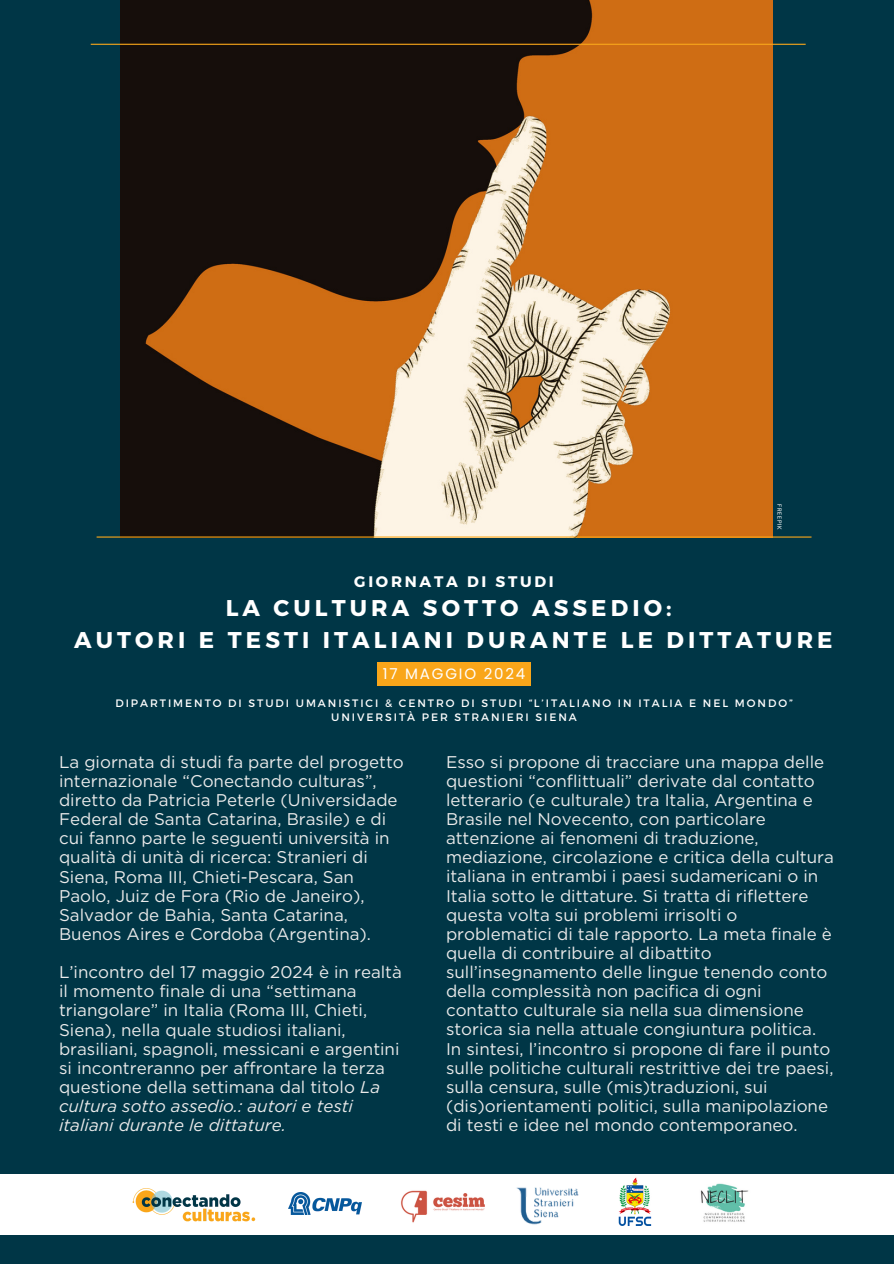
<style>
.page{position:relative;width:894px;height:1264px;background:#fff}
.page>*{position:absolute;margin:0;border:0;box-sizing:border-box;transform-origin:0 0}
.t1{font:700 22.8px/31.5px "Montserrat";letter-spacing:.18em;color:#fff;text-align:center}
.t2{font:16.95px/19.2px "Gotham";color:#eaeaea}
.t3{font:700 15.3px "Montserrat";letter-spacing:.18em;color:#fff}
.t4{font:15px "Poppins";letter-spacing:.12em;color:#fff}
.t5{font:10.8px/14.4px "Montserrat";letter-spacing:.18em;color:#fff;text-align:center}
.t6{font:6px "Poppins";letter-spacing:.12em;color:#fff}
.s1{font-style:italic}
</style>
<div class="page">
<div style="left:0;top:0;width:893px;height:1263px;background:#003646"></div>
<img style="left:121px;top:0;width:651px;height:536px">
<hr style="left:91px;top:44px;width:714px;height:1px;background:#f9a61a">
<hr style="left:97px;top:536px;width:714px;height:1px;background:#f9a61a">
<div style="left:377px;top:662px;width:153px;height:24px;background:#f9a61a"></div>
<div style="left:0;top:1174px;width:893px;height:60px;background:#fff"></div>
<img style="left:694px;top:1174px;width:58px;height:58px;border-radius:50%">
<img style="left:401px;top:1190px;width:84px;height:33px">
<img style="left:504px;top:1187px;width:85px;height:48px">
<img style="left:288px;top:1192px;width:73px;height:22px">
<img style="left:132px;top:1188px;width:124px;height:34px">
<img style="left:618px;top:1177px;width:34px;height:47px">
<p class="t6" style="left:783px;top:504px;width:27px;rotate:90deg">FREEPIK</p>
<p class="t3" style="left:354px;top:571px;width:201px">GIORNATA DI STUDI</p>
<p class="t1" style="left:74px;top:591px;width:759px">LA CULTURA SOTTO ASSEDIO:<br>AUTORI E TESTI ITALIANI DURANTE LE DITTATURE</p>
<p class="t4" style="left:383px;top:663px;width:144px">17 MAGGIO 2024</p>
<p class="t5" style="left:115px;top:695px;width:678px">DIPARTIMENTO DI STUDI UMANISTICI &amp; CENTRO DI STUDI “L’ITALIANO IN ITALIA E NEL MONDO”<br>UNIVERSITÀ PER STRANIERI SIENA</p>
<h2 class="t2" style="left:59px;top:752px;width:346px">La giornata di studi fa parte del progetto internazionale “Conectando culturas”, diretto da Patricia Peterle (Universidade Federal de Santa Catarina, Brasile) e di cui fanno parte le seguenti università in qualità di unità di ricerca: Stranieri di Siena, Roma III, Chieti-Pescara, San Paolo, Juiz de Fora (Rio de Janeiro), Salvador de Bahia, Santa Catarina, Buenos Aires e Cordoba (Argentina).</h2>
<p class="t2" style="left:59px;top:962px;width:344px">L’incontro del 17 maggio 2024 è in realtà il momento finale di una “settimana triangolare” in Italia (Roma III, Chieti, Siena), nella quale studiosi italiani, brasiliani, spagnoli, messicani e argentini si incontreranno per affrontare la terza questione della settimana dal titolo <span class="s1">La cultura sotto assedio.: autori e testi italiani durante le dittature.</span></p>
<p class="t2" style="left:446px;top:751px;width:389px">Esso si propone di tracciare una mappa delle questioni “conflittuali” derivate dal contatto letterario (e culturale) tra Italia, Argentina e Brasile nel Novecento, con particolare attenzione ai fenomeni di traduzione, mediazione, circolazione e critica della cultura italiana in entrambi i paesi sudamericani o in Italia sotto le dittature. Si tratta di riflettere questa volta sui problemi irrisolti o problematici di tale rapporto. La meta finale è quella di contribuire al dibattito sull’insegnamento delle lingue tenendo conto della complessità non pacifica di ogni contatto culturale sia nella sua dimensione storica sia nella attuale congiuntura politica.<br>In sintesi, l’incontro si propone di fare il punto sulle politiche culturali restrittive dei tre paesi, sulla censura, sulle (mis)traduzioni, sui (dis)orientamenti politici, sulla manipolazione di testi e idee nel mondo contemporaneo.</p>
</div>
